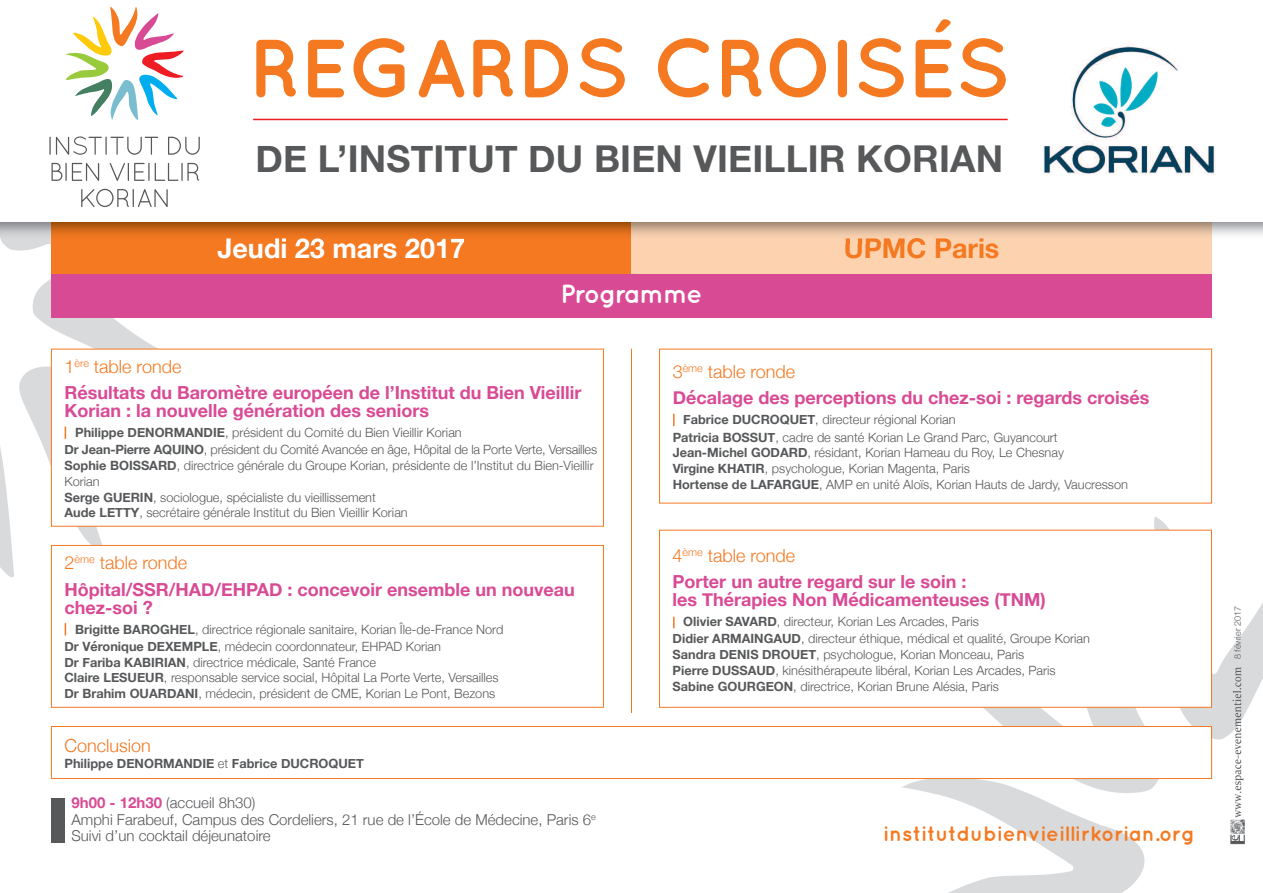
<style>
.page{position:relative;width:1263px;height:893px;background:#fff}
.page>*{position:absolute;margin:0;border:0;box-sizing:border-box;transform-origin:0 0}
.t1{font:700 82.2px "Quicksand";letter-spacing:-.01em;color:#f47921}
.t2{font:700 37.05px "Helvetica Neue";letter-spacing:.005em;color:#57585a}
.t3{font:700 27px "Helvetica Neue";color:#fff}
.t4{font:700 27px "Helvetica Neue";color:#f47921}
.t5{font:700 26.25px "Quicksand";letter-spacing:-.05em;color:#fff}
.t6{font:700 21px "Quicksand";color:#f47921}
.t7{font:700 18px/26.5px "Helvetica Neue";color:#d94a95}
.t8{font:300 18px "Helvetica Neue";color:#f47921}
.t9{font:300 15px/16.5px "Helvetica Neue";color:#57585a}
.t10{font:300 12.75px/15.8px "Helvetica Neue";color:#57585a}
.t11{font:700 12.75px "Helvetica Neue";color:#57585a}
.t12{font:300 9px "Helvetica Neue";color:#57585a}
.s1{font-weight:300;color:#f47921}
.s2{font-weight:700}
.s3{font-weight:300}
.s4{font-weight:700;color:#d94a95}
</style>
<div class="page">
<img style="left:876px;top:502px;width:387px;height:391px">
<img style="left:0;top:244px;width:247px;height:357px">
<img style="left:1225px;top:665px;width:24px;height:183px">
<div style="left:52px;top:727px;width:1159px;height:51px;background:#fff"></div>
<div style="left:51px;top:726px;width:1161px;height:53px;border:1px solid #f47921"></div>
<div style="left:660px;top:530px;width:551px;height:177px;background:#fff"></div>
<div style="left:659px;top:530px;width:553px;height:178px;border:1px solid #f47921"></div>
<div style="left:52px;top:546px;width:551px;height:161px;background:#fff"></div>
<div style="left:51px;top:545px;width:553px;height:163px;border:1px solid #f47921"></div>
<div style="left:52px;top:349px;width:551px;height:177px;background:#fff"></div>
<div style="left:51px;top:349px;width:553px;height:178px;border:1px solid #f47921"></div>
<div style="left:51px;top:274px;width:1161px;height:43px;background:#d94a95"></div>
<div style="left:51px;top:798px;width:13px;height:44px;background:#57585a"></div>
<svg style="left:65px;top:426px;width:1px;height:13px"></svg>
<hr style="left:631px;top:349px;width:1px;height:364px;background:#f47921">
<svg style="left:65px;top:623px;width:1px;height:12px"></svg>
<svg style="left:673px;top:414px;width:2px;height:12px"></svg>
<div style="left:51px;top:221px;width:580px;height:53px;background:#f47921"></div>
<div style="left:631px;top:221px;width:581px;height:53px;background:#fcd2af"></div>
<img style="left:51px;top:221px;width:1161px;height:23px">
<img style="left:225px;top:238px;width:95px;height:6px">
<img style="left:846px;top:238px;width:120px;height:6px">
<svg style="left:49px;top:136px;width:151px;height:71px"></svg>
<svg style="left:66px;top:7px;width:118px;height:113px"></svg>
<hr style="left:253px;top:119px;width:755px;height:1px;background:#ee1d23">
<img style="left:1042px;top:44px;width:174px;height:131px">
<h1 class="t1" style="left:249px;top:40px;width:762px">REGARDS CROISÉS</h1>
<h2 class="t2" style="left:256px;top:135px;width:749px">DE L’INSTITUT DU BIEN VIEILLIR KORIAN</h2>
<h3 class="t3" style="left:217px;top:231px;width:249px">Jeudi 23 mars 2017</h3>
<h3 class="t4" style="left:844px;top:231px;width:157px">UPMC Paris</h3>
<h3 class="t5" style="left:560px;top:285px;width:144px">Programme</h3>
<h3 class="t7" style="left:65px;top:352px;width:518px"><span class="s1">1</span><sup>ère</sup> <span class="s1">table ronde<br></span>Résultats du Baromètre européen de l’Institut du Bien Vieillir</h3>
<h3 class="t7" style="left:65px;top:397px;width:366px">Korian : la nouvelle génération des seniors</h3>
<p class="t10" style="left:65px;top:424px;width:534px;line-height:17.2px;text-indent:11px"><span class="s2">Philippe DENORMANDIE</span>, président du Comité du Bien Vieillir Korian<br><span class="s2">Dr Jean-Pierre AQUINO</span>, président du Comité Avancée en âge, Hôpital de la Porte Verte, Versailles</p>
<p class="t10" style="left:65px;top:457px;width:531px"><span class="s2">Sophie BOISSARD</span>, directrice générale du Groupe Korian, présidente de l’Institut du Bien-Vieillir Korian<br><span class="s2">Serge GUERIN</span>, sociologue, spécialiste du vieillissement<br><span class="s2">Aude LETTY</span>, secrétaire générale Institut du Bien Vieillir Korian</p>
<h3 class="t7" style="left:65px;top:549px;width:512px"><span class="s1">2</span><sup>ème</sup> <span class="s1">table ronde<br></span>Hôpital/SSR/HAD/EHPAD : concevoir ensemble un nouveau</h3>
<h3 class="t7" style="left:65px;top:594px;width:90px">chez-soi ?</h3>
<p class="t10" style="left:65px;top:620px;width:440px;line-height:17.2px;text-indent:11px"><span class="s2">Brigitte BAROGHEL</span>, directrice régionale sanitaire, Korian Île-de-France Nord<br><span class="s2">Dr Véronique DEXEMPLE</span>, médecin coordonnateur, EHPAD Korian</p>
<p class="t10" style="left:65px;top:654px;width:436px"><span class="s2">Dr Fariba KABIRIAN</span>, directrice médicale, Santé France<br><span class="s2">Claire LESUEUR</span>, responsable service social, Hôpital La Porte Verte, Versailles<br><span class="s2">Dr Brahim OUARDANI</span>, médecin, président de CME, Korian Le Pont, Bezons</p>
<h3 class="t8" style="left:65px;top:734px;width:88px">Conclusion</h3>
<p class="t11" style="left:65px;top:755px;width:301px">Philippe DENORMANDIE <span class="s3">et</span> Fabrice DUCROQUET</p>
<p class="t9" style="left:71px;top:794px;width:526px"><span class="s4">9h00 - 12h30</span> (accueil 8h30)<br>Amphi Farabeuf, Campus des Cordeliers, 21 rue de l’École de Médecine, Paris 6<sup>e<br></sup>Suivi d’un cocktail déjeunatoire</p>
<h3 class="t7" style="left:673px;top:358px;width:478px"><span class="s1">3</span><sup>ème</sup> <span class="s1">table ronde<br></span>Décalage des perceptions du chez-soi : regards croisés</h3>
<p class="t10" style="left:673px;top:411px;width:386px;line-height:17.2px;text-indent:11px"><span class="s2">Fabrice DUCROQUET</span>, directeur régional Korian<br><span class="s2">Patricia BOSSUT</span>, cadre de santé Korian Le Grand Parc, Guyancourt</p>
<p class="t10" style="left:673px;top:445px;width:457px"><span class="s2">Jean-Michel GODARD</span>, résidant, Korian Hameau du Roy, Le Chesnay<br><span class="s2">Virgine KHATIR</span>, psychologue, Korian Magenta, Paris<br><span class="s2">Hortense de LAFARGUE</span>, AMP en unité Aloïs, Korian Hauts de Jardy, Vaucresson</p>
<h3 class="t7" style="left:673px;top:541px;width:295px"><span class="s1">4</span><sup>ème</sup> <span class="s1">table ronde<br></span>Porter un autre regard sur le soin :</h3>
<h3 class="t7" style="left:673px;top:586px;width:375px">les Thérapies Non Médicamenteuses (TNM)</h3>
<p class="t10" style="left:673px;top:613px;width:419px;line-height:17.2px;text-indent:11px"><span class="s2">Olivier SAVARD</span>, directeur, Korian Les Arcades, Paris<br><span class="s2">Didier ARMAINGAUD</span>, directeur éthique, médical et qualité, Groupe Korian</p>
<p class="t10" style="left:673px;top:646px;width:385px"><span class="s2">Sandra DENIS DROUET</span>, psychologue, Korian Monceau, Paris<br><span class="s2">Pierre DUSSAUD</span>, kinésithérapeute libéral, Korian Les Arcades, Paris<br><span class="s2">Sabine GOURGEON</span>, directrice, Korian Brune Alésia, Paris</p>
<h3 class="t6" style="left:883px;top:826px;width:313px">institutdubienvieillirkorian.org</h3>
<p class="t12" style="left:1232px;top:659px;width:55px;rotate:-90deg">8 février 2017</p>
</div>
